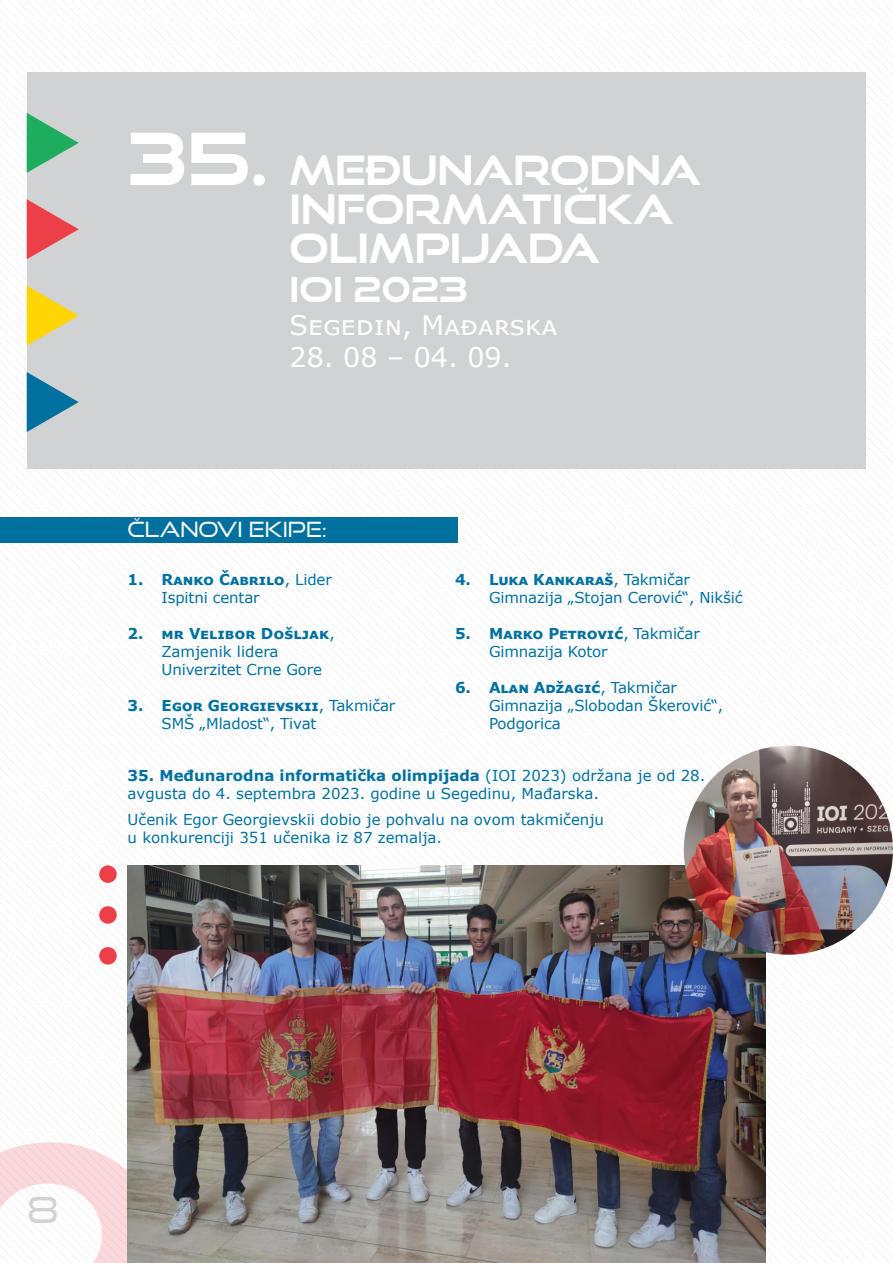
<style>
.page{position:relative;width:893px;height:1263px;background:#fff}
.page>*{position:absolute;margin:0;border:0;box-sizing:border-box;transform-origin:0 0}
.t1{font:700 40.5px "Good Times Rg";color:#fff}
.t2{font:36px "Good Times Bk";color:#d1d2d4}
.t3{font:700 34.5px "Good Times Rg";color:#fff}
.t4{font:27px "Verdana";color:#fff}
.t5{font:21px "Good Times Bk";color:#fff}
.List_Paragraph{font:15px/18px "Verdana";letter-spacing:-.01em;color:#00719f}
.t6{font:700 15px/18px "Verdana";letter-spacing:-.01em;color:#00719f}
.s1{font-size:72px}
.s2{font-weight:400}
.s3{font-weight:700}
</style>
<div class="page">
<img style="left:0;top:1px;width:893px;height:1261px">
<div style="left:27px;top:72px;width:838px;height:397px;background:#d1d2d4"></div>
<svg style="left:27px;top:372px;width:52px;height:60px"></svg>
<svg style="left:27px;top:286px;width:52px;height:60px"></svg>
<svg style="left:27px;top:199px;width:52px;height:60px"></svg>
<svg style="left:27px;top:113px;width:52px;height:60px"></svg>
<img style="left:0;top:1142px;width:128px;height:121px">
<svg style="left:892px;top:517px;width:1px;height:26px"></svg>
<div style="left:0;top:517px;width:457px;height:26px;background:#00719f"></div>
<img style="left:128px;top:865px;width:637px;height:398px">
<img style="left:684px;top:745px;width:209px;height:210px;border-radius:105px">
<svg style="left:99px;top:865px;width:18px;height:99px"></svg>
<p class="t1" style="left:128px;top:146px;width:575px"><span class="s1">35.</span> MEĐUNARODNA</p>
<p class="t1" style="left:290px;top:185px;width:385px">INFORMATIČKA</p>
<p class="t1" style="left:290px;top:224px;width:312px">OLIMPIJADA</p>
<p class="t3" style="left:290px;top:268px;width:180px">IOI 2023</p>
<p class="t4" style="left:290px;top:306px;width:270px">Segedin, Mađarska</p>
<p class="t4" style="left:290px;top:339px;width:224px">28. 08 – 04. 09.</p>
<p class="t5" style="left:128px;top:517px;width:201px">ČLANOVI EKIPE:</p>
<p class="t6" style="left:128px;top:570px;width:206px">1. Ranko Čabrilo<span class="s2">, Lider</span></p>
<p class="List_Paragraph" style="left:162px;top:589px;width:100px">Ispitni centar</p>
<p class="t6" style="left:162px;top:624px;width:175px;text-indent:-34px">2. mr Velibor Došljak<span class="s2">,<br>Zamjenik lidera</span></p>
<p class="List_Paragraph" style="left:162px;top:661px;width:162px">Univerzitet Crne Gore</p>
<p class="t6" style="left:128px;top:696px;width:269px">3. Egor Georgievskii<span class="s2">, Takmičar</span></p>
<p class="List_Paragraph" style="left:162px;top:715px;width:156px">SMŠ „Mladost“, Tivat</p>
<p class="t6" style="left:455px;top:570px;width:236px">4. Luka Kankaraš<span class="s2">, Takmičar</span></p>
<p class="List_Paragraph" style="left:489px;top:589px;width:255px">Gimnazija „Stojan Cerović“, Nikšić</p>
<p class="t6" style="left:455px;top:624px;width:246px">5. Marko Petrović<span class="s2">, Takmičar</span></p>
<p class="List_Paragraph" style="left:489px;top:643px;width:120px">Gimnazija Kotor</p>
<p class="t6" style="left:455px;top:678px;width:224px">6. Alan Adžagić<span class="s2">, Takmičar</span></p>
<p class="List_Paragraph" style="left:489px;top:697px;width:236px">Gimnazija „Slobodan Škerović“,<br>Podgorica</p>
<p class="List_Paragraph" style="left:128px;top:766px;width:579px"><span class="s3">35. Međunarodna informatička olimpijada</span> (IOI 2023) održana je od 28. avgusta do 4. septembra 2023. godine u Segedinu, Mađarska.</p>
<p class="List_Paragraph" style="left:128px;top:810px;width:478px">Učenik Egor Georgievskii dobio je pohvalu na ovom takmičenju u konkurenciji 351 učenika iz 87 zemalja.</p>
<h2 class="t2" style="left:27px;top:1188px;width:34px">8</h2>
</div>
